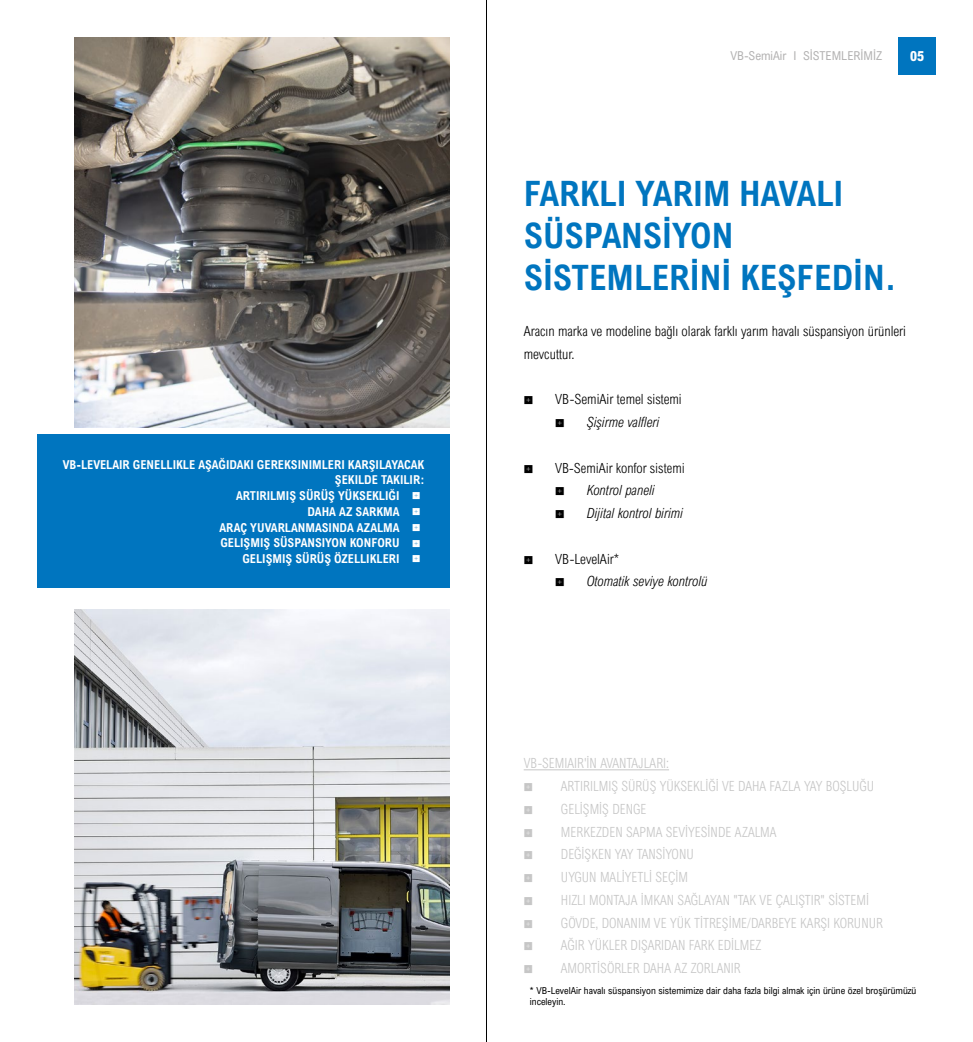
<style>
.page{position:relative;width:973px;height:1042px;background:#fff}
.page>*{position:absolute;margin:0;border:0;box-sizing:border-box;transform-origin:0 0}
.Titles_-_Blue{font:700 35px/42px "Arial Nova Cond";color:#0075bf}
.Summary_-_Grey{font:300 14px "Arial Nova Cond";color:#c6c6c6;scale:.96 1}
.Body_text{font:300 14px/22.8px "Arial Nova Cond";color:#000}
.t1{font:italic 300 14px "Arial Nova Cond";color:#000}
.t2{font:300 condensed 14px "Arial MT Std";color:#000}
.t3{font:800 condensed 14px "Arial MT Std";color:#fff}
.Blue_block_text_-_White{font:700 12.25px/15.8px "Arial Nova Cond";color:#fff;text-align:right}
.Page_subject_-_Grey{font:12.25px "Arial Nova Cond";color:#b3b2b2}
.Table_-_Titles_left_-_Black{font:9.62px/11.5px "Arial Nova Cond";color:#000}
</style>
<div class="page">
<div style="left:898px;top:37px;width:37px;height:37px;background:#0075bf"></div>
<img style="left:74px;top:609px;width:375px;height:396px">
<img style="left:74px;top:37px;width:375px;height:390px">
<hr style="left:523px;top:769px;width:146px;height:1px;background:#c6c6c6">
<div style="left:37px;top:435px;width:412px;height:153px;background:#0075bf"></div>
<hr style="left:486px;top:0;width:1px;height:1042px;background:#000">
<p class="Blue_block_text_-_White" style="left:63px;top:456px;width:363px">VB-LEVELAIR GENELLIKLE AŞAĞIDAKI GEREKSINIMLERI KARŞILAYACAK<br>ŞEKILDE TAKILIR:</p>
<p class="Blue_block_text_-_White" style="left:236px;top:488px;width:165px">ARTIRILMIŞ SÜRÜŞ YÜKSEKLIĞI</p>
<p class="Blue_block_text_-_White" style="left:307px;top:503px;width:93px">DAHA AZ SARKMA</p>
<p class="Blue_block_text_-_White" style="left:219px;top:519px;width:181px">ARAÇ YUVARLANMASINDA AZALMA</p>
<p class="Blue_block_text_-_White" style="left:220px;top:535px;width:181px">GELIŞMIŞ SÜSPANSIYON KONFORU</p>
<p class="Blue_block_text_-_White" style="left:242px;top:551px;width:159px">GELIŞMIŞ SÜRÜŞ ÖZELLIKLERI</p>
<p class="Page_subject_-_Grey" style="left:730px;top:48px;width:153px">VB-SemiAir I SİSTEMLERİMİZ</p>
<p class="t3" style="left:909px;top:47px;width:15px">05</p>
<p class="Titles_-_Blue" style="left:523px;top:172px;width:374px">FARKLI YARIM HAVALI<br>SÜSPANSİYON<br>SİSTEMLERİNİ KEŞFEDİN.</p>
<p class="Body_text" style="left:523px;top:319px;width:384px">Aracın marka ve modeline bağlı olarak farklı yarım havalı süspansiyon ürünleri mevcuttur.</p>
<p class="Body_text" style="left:555px;top:388px;width:128px">VB-SemiAir temel sistemi</p>
<p class="t1" style="left:586px;top:414px;width:74px">Şişirme valfleri</p>
<p class="t2" style="left:555px;top:460px;width:131px">VB-SemiAir konfor sistemi</p>
<p class="t1" style="left:586px;top:482px;width:69px">Kontrol paneli</p>
<p class="t1" style="left:586px;top:505px;width:98px">Dijital kontrol birimi</p>
<p class="Body_text" style="left:555px;top:547px;width:65px">VB-LevelAir*</p>
<p class="t1" style="left:586px;top:573px;width:122px">Otomatik seviye kontrolü</p>
<p class="Summary_-_Grey" style="left:523px;top:755px;width:153px">VB-SEMIAIR'IN AVANTAJLARI:</p>
<p class="Summary_-_Grey" style="left:561px;top:778px;width:328px">ARTIRILMIŞ SÜRÜŞ YÜKSEKLIĞI VE DAHA FAZLA YAY BOŞLUĞU</p>
<p class="Summary_-_Grey" style="left:561px;top:800px;width:91px">GELIŞMIŞ DENGE</p>
<p class="Summary_-_Grey" style="left:561px;top:823px;width:226px">MERKEZDEN SAPMA SEVIYESINDE AZALMA</p>
<p class="Summary_-_Grey" style="left:561px;top:846px;width:140px">DEĞIŞKEN YAY TANSIYONU</p>
<p class="Summary_-_Grey" style="left:561px;top:869px;width:134px">UYGUN MALIYETLI SEÇIM</p>
<p class="Summary_-_Grey" style="left:561px;top:891px;width:320px">HIZLI MONTAJA IMKAN SAĞLAYAN "TAK VE ÇALIŞTIR" SISTEMI</p>
<p class="Summary_-_Grey" style="left:561px;top:914px;width:337px">GÖVDE, DONANIM VE YÜK TITREŞIME/DARBEYE KARŞI KORUNUR</p>
<p class="Summary_-_Grey" style="left:561px;top:937px;width:210px">AĞIR YÜKLER DIŞARIDAN FARK EDILMEZ</p>
<p class="Summary_-_Grey" style="left:561px;top:960px;width:189px">AMORTISÖRLER DAHA AZ ZORLANIR</p>
<p class="Table_-_Titles_left_-_Black" style="left:530px;top:984px;width:388px">* VB-LevelAir havalı süspansiyon sistemimize dair daha fazla bilgi almak için ürüne özel broşürümüzü inceleyin.</p>
</div>
